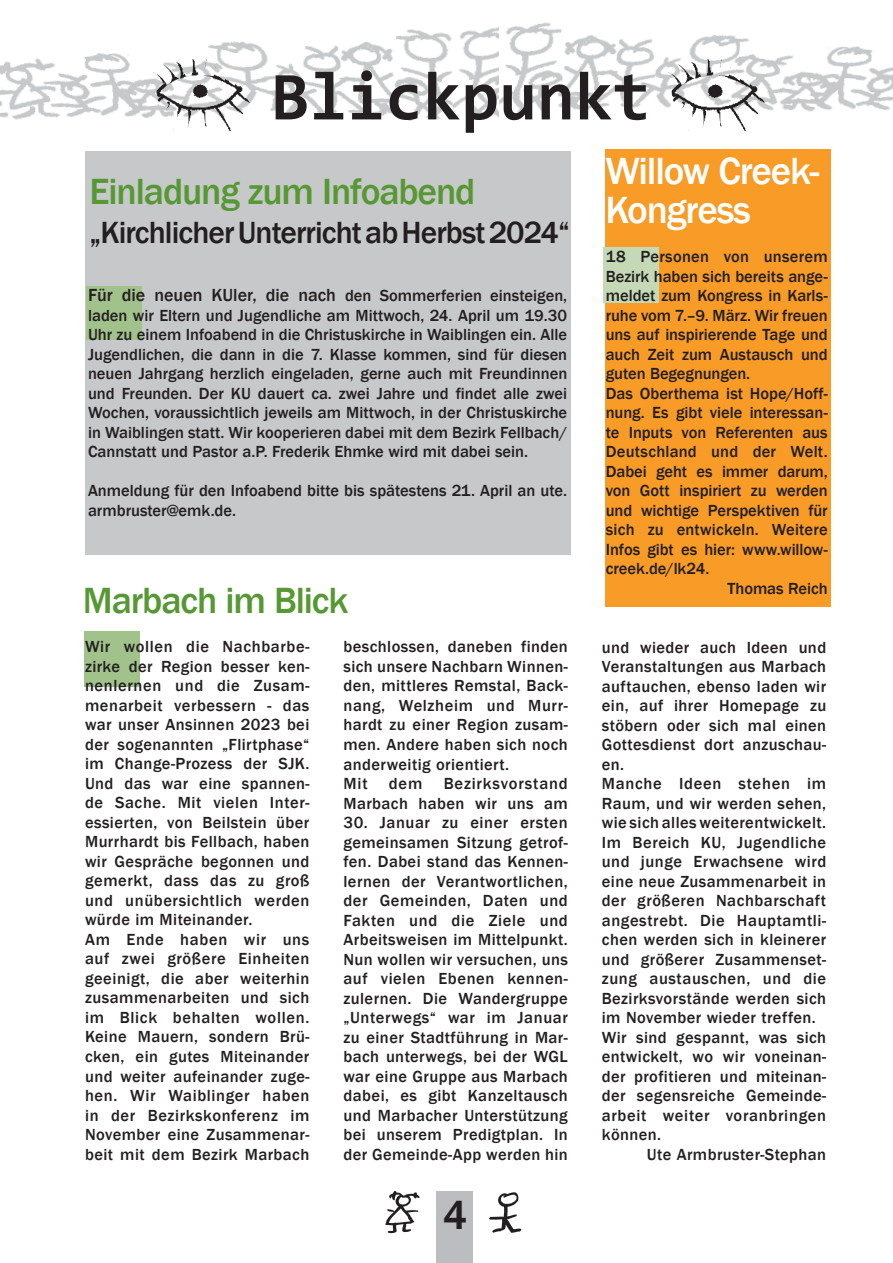
<style>
.page{position:relative;width:893px;height:1263px;background:#fff}
.page>*{position:absolute;margin:0;border:0;box-sizing:border-box;transform-origin:0 0}
.t1{font:700 69px "Consolas";color:#231f20}
.t2{font:500 42px "Franklin Gothic";color:#231f20}
.t3{font:500 39px/39px "Franklin Gothic";letter-spacing:-.03em;color:#fff}
.t4{font:500 37.5px "Franklin Gothic";letter-spacing:-.03em;color:#569834}
.t5{font:500 31.5px "Franklin Gothic";letter-spacing:-.03em;color:#231f20}
.t6{font:500 16.5px/19.5px "Franklin Gothic";letter-spacing:.025em;color:#231f20}
.t7{font:500 16.5px "Franklin Gothic";letter-spacing:-.005em;color:#231f20}
.t8{font:500 16.5px/19.5px "Franklin Gothic";color:#231f20}
.t9{font:500 16.5px "Franklin Gothic";letter-spacing:-.01em;color:#231f20}
.s1{font-size:18px}
</style>
<div class="page">
<img style="left:453px;top:27px;width:46px;height:91px">
<img style="left:0;top:29px;width:453px;height:92px">
<div style="left:436px;top:1192px;width:37px;height:71px;background:#bcbdc0"></div>
<img style="left:489px;top:1192px;width:33px;height:41px">
<img style="left:385px;top:1191px;width:35px;height:43px">
<div style="left:85px;top:152px;width:486px;height:403px;background:#c7c8ca"></div>
<div style="left:605px;top:149px;width:226px;height:457px;background:#f89b27"></div>
<img style="left:499px;top:22px;width:394px;height:93px">
<img style="left:148px;top:55px;width:112px;height:77px">
<img style="left:663px;top:55px;width:112px;height:77px">
<div style="left:84px;top:631px;width:55px;height:55px;background:#a1c28b"></div>
<div style="left:86px;top:286px;width:55px;height:54px;background:#a1c28b"></div>
<div style="left:604px;top:247px;width:55px;height:55px;background:#c5d9b6"></div>
<h1 class="t1" style="left:271px;top:53px;width:381px">Blickpunkt</h1>
<h3 class="t4" style="left:90px;top:168px;width:387px">Einladung zum Infoabend</h3>
<h3 class="t5" style="left:90px;top:213px;width:482px">„Kirchlicher Unterricht ab Herbst 2024“</h3>
<p class="t6" style="left:88px;top:286px;width:481px;text-align:justify"><span class="s1">Für die neuen KUler, die nach</span> den Sommerferien einsteigen, laden wir Eltern und Jugendliche am Mittwoch, 24. April um 19.30<br>Uhr zu einem Infoabend in die Christuskirche in Waiblingen ein. Alle Jugendlichen, die dann in die 7. Klasse kommen, sind für diesen neuen Jahrgang herzlich eingeladen, gerne auch mit Freundinnen und Freunden. Der KU dauert ca. zwei Jahre und findet alle zwei Wochen, voraussichtlich jeweils am Mittwoch, in der Christuskirche in Waiblingen statt. Wir kooperieren dabei mit dem Bezirk Fellbach/ Cannstatt und Pastor a.P. Frederik Ehmke wird mit dabei sein.</p>
<p class="t8" style="left:88px;top:481px;width:481px">Anmeldung für den Infoabend bitte bis spätestens 21. April an ute. armbruster@emk.de.</p>
<h3 class="t4" style="left:83px;top:578px;width:267px">Marbach im Blick</h3>
<p class="t6" style="left:85px;top:637px;width:226px">Wir wollen die Nachbarbe&shy;zirke der Region besser ken&shy;nenlernen und die Zusam&shy;menarbeit verbessern - das war unser Ansinnen 2023 bei der sogenannten „Flirtphase“ im Change-Prozess der SJK.<br>Und das war eine spannen&shy;de Sache. Mit vielen Inter&shy;essierten, von Beilstein über<br>Murrhardt bis Fellbach, haben wir Gespräche begonnen und gemerkt, dass das zu groß und unübersichtlich werden würde im Miteinander.<br>Am Ende haben wir uns auf zwei größere Einheiten geeinigt, die aber weiterhin zusammenarbeiten und sich im Blick behalten wollen.<br>Keine Mauern, sondern Brü&shy;cken, ein gutes Miteinander und weiter aufeinander zuge&shy;hen. Wir Waiblinger haben in der Bezirkskonferenz im<br>November eine Zusammenar&shy;beit mit dem Bezirk Marbach</p>
<p class="t6" style="left:343px;top:637px;width:226px">beschlossen, daneben finden sich unsere Nachbarn Winnen&shy;den, mittleres Remstal, Back&shy;nang, Welzheim und Murr&shy;hardt zu einer Region zusam&shy;men. Andere haben sich noch anderweitig orientiert.<br>Mit</p>
<p class="t6" style="left:343px;top:774px;width:226px;text-align:right">Bezirksvorstand<br>Marbach haben wir uns am</p>
<p class="t6" style="left:343px;top:813px;width:226px;text-align:justify">30. Januar zu einer ersten gemeinsamen Sitzung getrof&shy;fen. Dabei stand das Kennen&shy;lernen der Verantwortlichen, der Gemeinden, Daten und Fakten und die Ziele und Arbeitsweisen im Mittelpunkt.<br>Nun wollen wir versuchen, uns auf vielen Ebenen kennen&shy;zulernen. Die Wandergruppe „Unterwegs“ war im Januar zu einer Stadtführung in Mar&shy;bach unterwegs, bei der WGL war eine Gruppe aus Marbach dabei, es gibt Kanzeltausch und Marbacher Unterstützung bei unserem Predigtplan. In der Gemeinde-App werden hin</p>
<p class="t6" style="left:389px;top:774px;width:35px">dem</p>
<h2 class="t2" style="left:443px;top:1189px;width:26px">4</h2>
<h3 class="t3" style="left:605px;top:152px;width:216px">Willow Creek-<br>Kongress</h3>
<p class="t6" style="left:606px;top:247px;width:223px">18 Personen von unserem</p>
<p class="t7" style="left:606px;top:266px;width:223px">Bezirk haben sich bereits ange-</p>
<p class="t7" style="left:606px;top:286px;width:223px">meldet zum Kongress in Karls-</p>
<p class="t7" style="left:606px;top:305px;width:223px">ruhe vom 7.–9. März. Wir freuen</p>
<p class="t7" style="left:606px;top:325px;width:223px">uns auf inspirierende Tage und</p>
<p class="t7" style="left:606px;top:344px;width:223px">auch Zeit zum Austausch und</p>
<p class="t9" style="left:606px;top:364px;width:146px">guten Begegnungen.</p>
<p class="t7" style="left:606px;top:383px;width:223px">Das Oberthema ist Hope/Hoff-</p>
<p class="t7" style="left:606px;top:403px;width:223px">nung. Es gibt viele interessan-</p>
<p class="t7" style="left:606px;top:422px;width:223px">te Inputs von Referenten aus</p>
<p class="t6" style="left:606px;top:442px;width:223px">Deutschland und der Welt.</p>
<p class="t7" style="left:606px;top:461px;width:223px">Dabei geht es immer darum,</p>
<p class="t7" style="left:606px;top:481px;width:223px">von Gott inspiriert zu werden</p>
<p class="t7" style="left:606px;top:500px;width:223px">und wichtige Perspektiven für</p>
<p class="t6" style="left:606px;top:520px;width:223px">sich zu entwickeln. Weitere</p>
<p class="t7" style="left:606px;top:539px;width:223px">Infos gibt es hier: www.willow-</p>
<p class="t7" style="left:606px;top:559px;width:105px">creek.de/lk24.</p>
<p class="t7" style="left:727px;top:578px;width:102px">Thomas Reich</p>
<p class="t6" style="left:602px;top:637px;width:226px">und wieder auch Ideen und<br>Veranstaltungen aus Marbach auftauchen, ebenso laden wir ein, auf ihrer Homepage zu stöbern oder sich mal einen<br>Gottesdienst dort anzuschau&shy;en.<br>Manche Ideen stehen im<br>Raum, und wir werden sehen, wie sich alles weiterentwickelt.<br>Im Bereich KU, Jugendliche und junge Erwachsene wird eine neue Zusammenarbeit in der größeren Nachbarschaft angestrebt. Die Hauptamtli&shy;chen werden sich in kleinerer und größerer Zusammenset&shy;zung austauschen, und die<br>Bezirksvorstände werden sich im November wieder treffen.<br>Wir sind gespannt, was sich entwickelt, wo wir voneinan&shy;der profitieren und miteinan&shy;der segensreiche Gemeinde&shy;arbeit weiter voranbringen können.</p>
<p class="t6" style="left:647px;top:1144px;width:181px">Ute Armbruster-Stephan</p>
</div>
